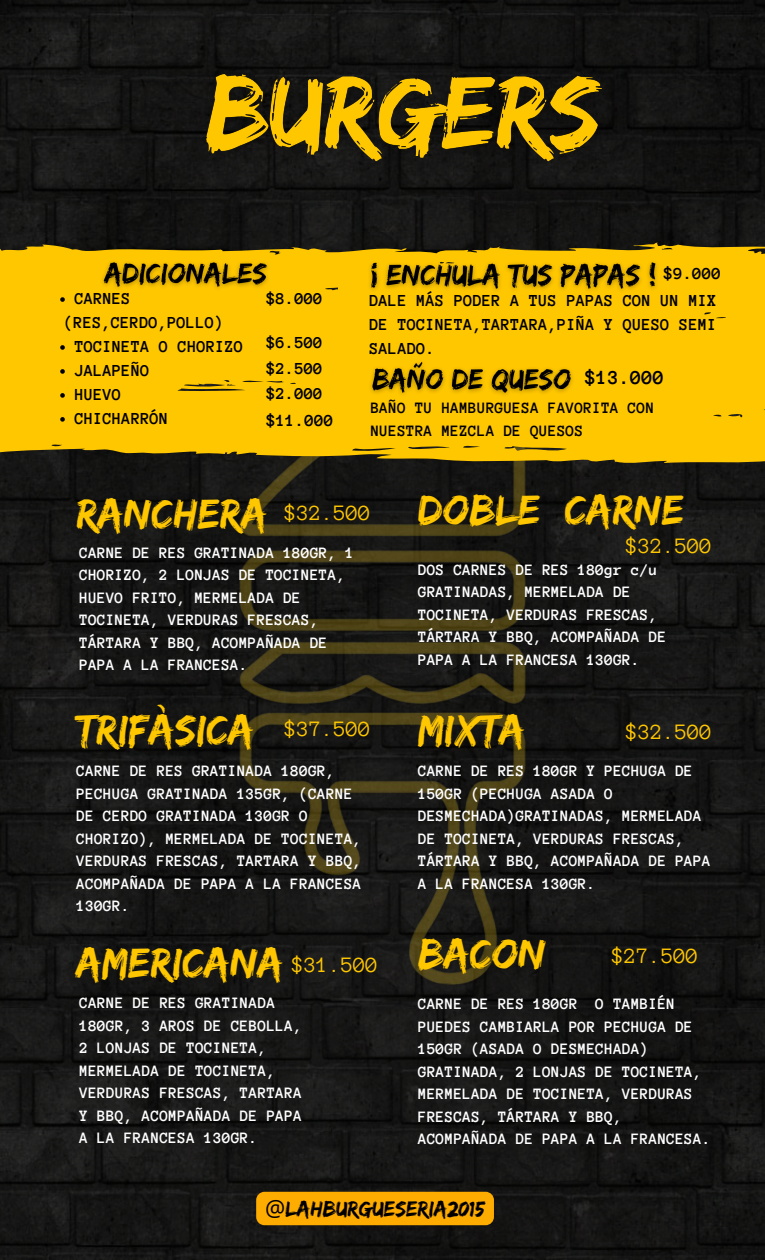
<style>
.page{position:relative;width:765px;height:1260px;background:#fff}
.page>*{position:absolute;margin:0;border:0;box-sizing:border-box;transform-origin:0 0}
.t1{font:43.75px "Edo";letter-spacing:.005em;color:#ffc700}
.t2{font:22.5px "Anonymous Pro";letter-spacing:.005em;color:#ffc700}
.t3{font:22.5px "Edo";letter-spacing:.005em;color:#000}
.t4{font:700 20.62px "Anonymous Pro";color:#000}
.t5{font:700 17.5px "Anonymous Pro";letter-spacing:.005em;color:#000}
.t6{font:700 17.25px/24px "Anonymous Pro";color:#000}
.t7{font:700 16.25px/22.5px "Anonymous Pro";color:#fff}
.t8{font:700 16.25px/22.5px "Anonymous Pro";color:#000}
.s1{font-family:"Noto Sans"}
</style>
<div class="page">
<img style="left:0;top:0;width:765px;height:1260px">
<img style="left:225px;top:465px;width:321px;height:542px">
<img style="left:179px;top:50px;width:453px;height:143px">
<div style="left:256px;top:1192px;width:238px;height:33px;background:#ffac00"></div>
<svg style="left:0;top:243px;width:765px;height:222px;background:#ebb801"></svg>
<img style="left:96px;top:255px;width:179px;height:42px">
<svg style="left:60px;top:297px;width:5px;height:5px"></svg>
<svg style="left:60px;top:345px;width:5px;height:5px"></svg>
<svg style="left:60px;top:369px;width:5px;height:5px"></svg>
<svg style="left:60px;top:393px;width:5px;height:5px"></svg>
<svg style="left:60px;top:417px;width:5px;height:5px"></svg>
<img style="left:363px;top:255px;width:301px;height:43px">
<img style="left:365px;top:355px;width:215px;height:48px">
<p class="t6" style="left:75px;top:286px;width:58px">CARNES</p>
<h6 class="t6" style="left:64px;top:310px;width:161px">(RES,CERDO,POLLO)</h6>
<h6 class="t6" style="left:75px;top:334px;width:170px">TOCINETA O CHORIZO</h6>
<h2 class="t6" style="left:75px;top:358px;width:77px">JALAPEÑO</h2>
<h6 class="t6" style="left:75px;top:382px;width:48px">HUEVO</h6>
<h2 class="t6" style="left:75px;top:406px;width:95px">CHICHARRÓN</h2>
<p class="t6" style="left:266px;top:286px;width:58px">$8.000</p>
<p class="t6" style="left:266px;top:331px;width:58px">$6.500</p>
<h2 class="t6" style="left:266px;top:357px;width:58px">$2.500</h2>
<h6 class="t6" style="left:266px;top:381px;width:58px">$2.000</h6>
<p class="t5" style="left:266px;top:411px;width:69px">$11.000</p>
<p class="t5" style="left:664px;top:264px;width:59px">$9.000</p>
<h2 class="t6" style="left:370px;top:288px;width:349px">DALE MÁS PODER A TUS PAPAS CON UN MIX</h2>
<h6 class="t6" style="left:370px;top:312px;width:349px">DE TOCINETA,TARTARA,PIÑA Y QUESO SEMI<br>SALADO.</h6>
<p class="t4" style="left:585px;top:367px;width:80px">$13.000</p>
<p class="t8" style="left:371px;top:397px;width:285px">BAÑO TU HAMBURGUESA FAVORITA CON<br>NUESTRA MEZCLA DE QUESOS</p>
<p class="t1" style="left:76px;top:489px;width:192px">RANCHERA</p>
<p class="t7" style="left:79px;top:542px;width:276px">CARNE DE RES GRATINADA 180GR, 1<br>CHORIZO, 2 LONJAS DE TOCINETA,<br>HUEVO FRITO, MERMELADA DE<br>TOCINETA, VERDURAS FRESCAS,<br>TÁRTARA Y BBQ, ACOMPAÑADA DE<br>PAPA A LA FRANCESA.</p>
<p class="t2" style="left:284px;top:501px;width:88px">$32.500</p>
<p class="t1" style="left:76px;top:705px;width:179px">TRIFÀSICA</p>
<p class="t2" style="left:284px;top:718px;width:88px">$37.500</p>
<p class="t7" style="left:76px;top:760px;width:287px">CARNE DE RES GRATINADA 180GR,<br>PECHUGA GRATINADA 135GR, (CARNE<br>DE CERDO GRATINADA 130GR O<br>CHORIZO), MERMELADA DE TOCINETA,<br>VERDURAS FRESCAS, TARTARA Y BBQ,<br>ACOMPAÑADA DE PAPA A LA FRANCESA<br>130GR.</p>
<p class="t1" style="left:76px;top:938px;width:208px">AMERICANA</p>
<p class="t7" style="left:79px;top:992px;width:224px">CARNE DE RES GRATINADA<br>180GR, 3 AROS DE CEBOLLA,<br>2 LONJAS DE TOCINETA,<br>MERMELADA DE TOCINETA,<br>VERDURAS FRESCAS, TARTARA<br>Y BBQ, ACOMPAÑADA DE PAPA<br>A LA FRANCESA 130GR.</p>
<p class="t2" style="left:292px;top:953px;width:88px">$31.500</p>
<p class="t1" style="left:418px;top:484px;width:267px">DOBLE CARNE</p>
<p class="t2" style="left:626px;top:534px;width:88px">$32.500</p>
<p class="t7" style="left:418px;top:558px;width:241px">DOS CARNES DE RES 180gr c/u<br>GRATINADAS, MERMELADA DE<br>TOCINETA, VERDURAS FRESCAS,</p>
<h5 class="t7" style="left:418px;top:626px;width:250px">TÁRTARA Y BBQ, ACOMPAÑADA DE<br>PAPA A LA FRANCESA 130GR.</h5>
<h6 class="t1" style="left:418px;top:705px;width:108px">MIXTA</h6>
<p class="t2" style="left:626px;top:721px;width:88px">$32.500</p>
<h2 class="t7" style="left:418px;top:760px;width:285px">CARNE DE RES 180GR Y PECHUGA DE<br>150GR (PECHUGA ASADA O<br>DESMECHADA)GRATINADAS, MERMELADA<br>DE TOCINETA, VERDURAS FRESCAS,</h2>
<h2 class="t7" style="left:418px;top:850px;width:294px">TÁRTARA Y BBQ, ACOMPAÑADA DE PAPA<br>A LA FRANCESA 130GR.</h2>
<p class="t1" style="left:418px;top:929px;width:129px">BACON</p>
<p class="t7" style="left:418px;top:993px;width:294px">CARNE DE RES 180GR O TAMBIÉN<br>PUEDES CAMBIARLA POR PECHUGA DE<br>150GR (ASADA O DESMECHADA)<br>GRATINADA, 2 LONJAS DE TOCINETA,<br>MERMELADA DE TOCINETA, VERDURAS<br>FRESCAS, TÁRTARA Y BBQ,<br>ACOMPAÑADA DE PAPA A LA FRANCESA.</p>
<p class="t2" style="left:612px;top:945px;width:88px">$27.500</p>
<p class="t3" style="left:265px;top:1195px;width:221px"><span class="s1">@</span>LAHBURGUESERIA2015</p>
</div>
